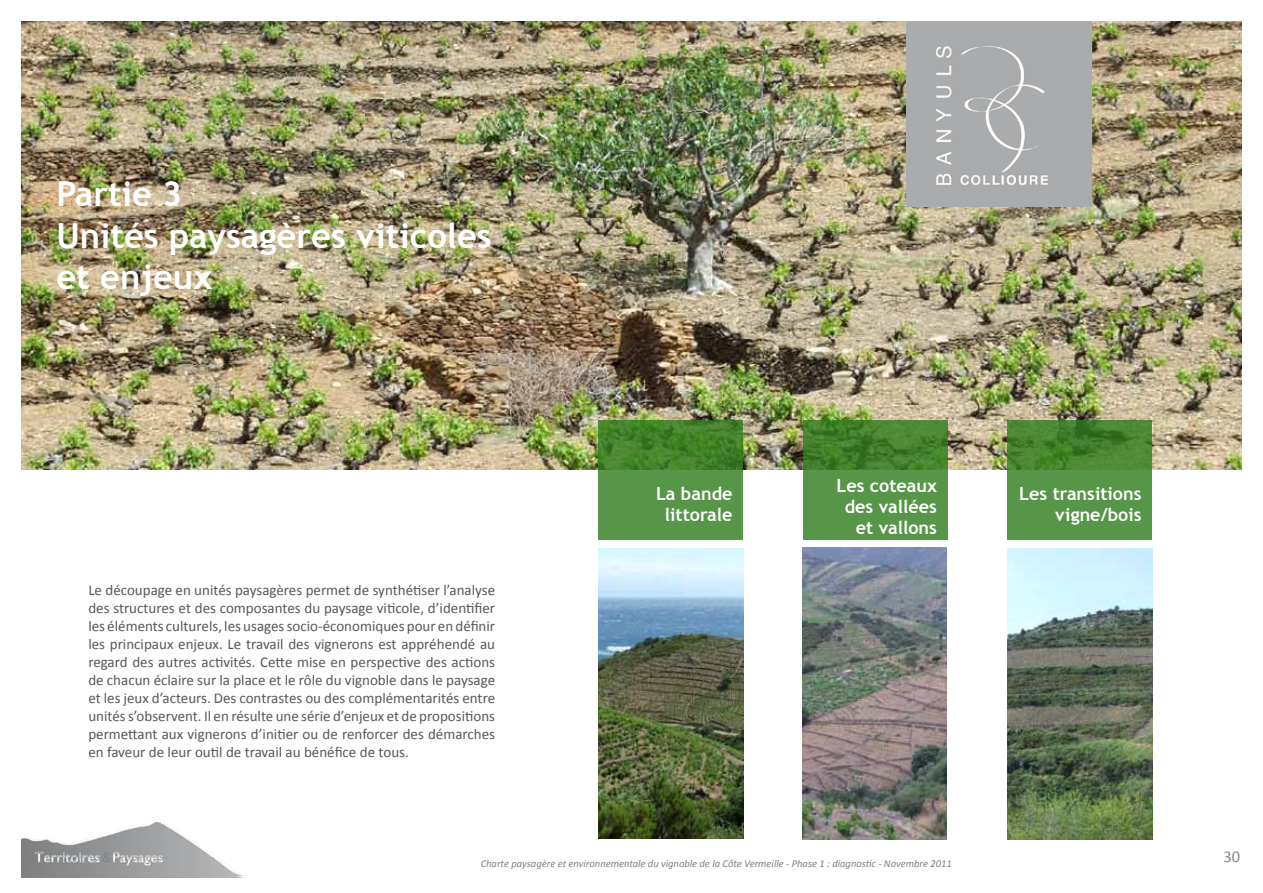
<style>
.page{position:relative;width:1263px;height:893px;background:#fff}
.page>*{position:absolute;margin:0;border:0;box-sizing:border-box;transform-origin:0 0}
.t1{font:700 34.5px/41.4px "Trebuchet MS";color:#fff}
.t2{font:700 18px/21px "Trebuchet MS";color:#fff;text-align:right}
.t3{font:16.5px "Calibri";color:#87888a}
.t4{font:15px/18px "Calibri";color:#58585a;text-align:justify}
.t5{font:italic 10.5px "Calibri";color:#808080}
</style>
<div class="page">
<img style="left:21px;top:21px;width:1221px;height:448px">
<div style="left:907px;top:21px;width:184px;height:185px;background:#aaabad"></div>
<svg style="left:599px;top:420px;width:144px;height:120px;background:#4e8d3c"></svg>
<svg style="left:803px;top:420px;width:144px;height:120px;background:#4e8c3d"></svg>
<svg style="left:1008px;top:420px;width:144px;height:120px;background:#508e3e"></svg>
<img style="left:599px;top:548px;width:144px;height:291px">
<img style="left:802px;top:547px;width:145px;height:293px">
<img style="left:1008px;top:549px;width:144px;height:291px">
<img style="left:21px;top:823px;width:222px;height:53px">
<h1 class="t1" style="left:56px;top:173px;width:437px">Partie 3<br>Unités paysagères viticoles et enjeux</h1>
<p class="t4" style="left:88px;top:581px;width:408px">Le découpage en unités paysagères permet de synthétiser l’analyse des structures et des composantes du paysage viticole, d’identifier les éléments culturels, les usages socio-économiques pour en définir les principaux enjeux. Le travail des vignerons est appréhendé au regard des autres activités. Cette mise en perspective des actions de chacun éclaire sur la place et le rôle du vignoble dans le paysage et les jeux d’acteurs. Des contrastes ou des complémentarités entre unités s’observent. Il en résulte une série d’enjeux et de propositions permettant aux vignerons d’initier ou de renforcer des démarches en faveur de leur outil de travail au bénéfice de tous.</p>
<p class="t2" style="left:836px;top:475px;width:102px">Les coteaux des vallées et vallons</p>
<p class="t2" style="left:656px;top:482px;width:78px;line-height:21.6px;text-align:center">La bande littorale</p>
<p class="t2" style="left:1019px;top:482px;width:124px;line-height:21.6px">Les transitions vigne/bois</p>
<p class="t5" style="left:481px;top:856px;width:472px">Charte paysagère et environnementale du vignoble de la Côte Vermeille - Phase 1 : diagnostic - Novembre 2011</p>
<p class="t3" style="left:1223px;top:846px;width:18px">30</p>
</div>
